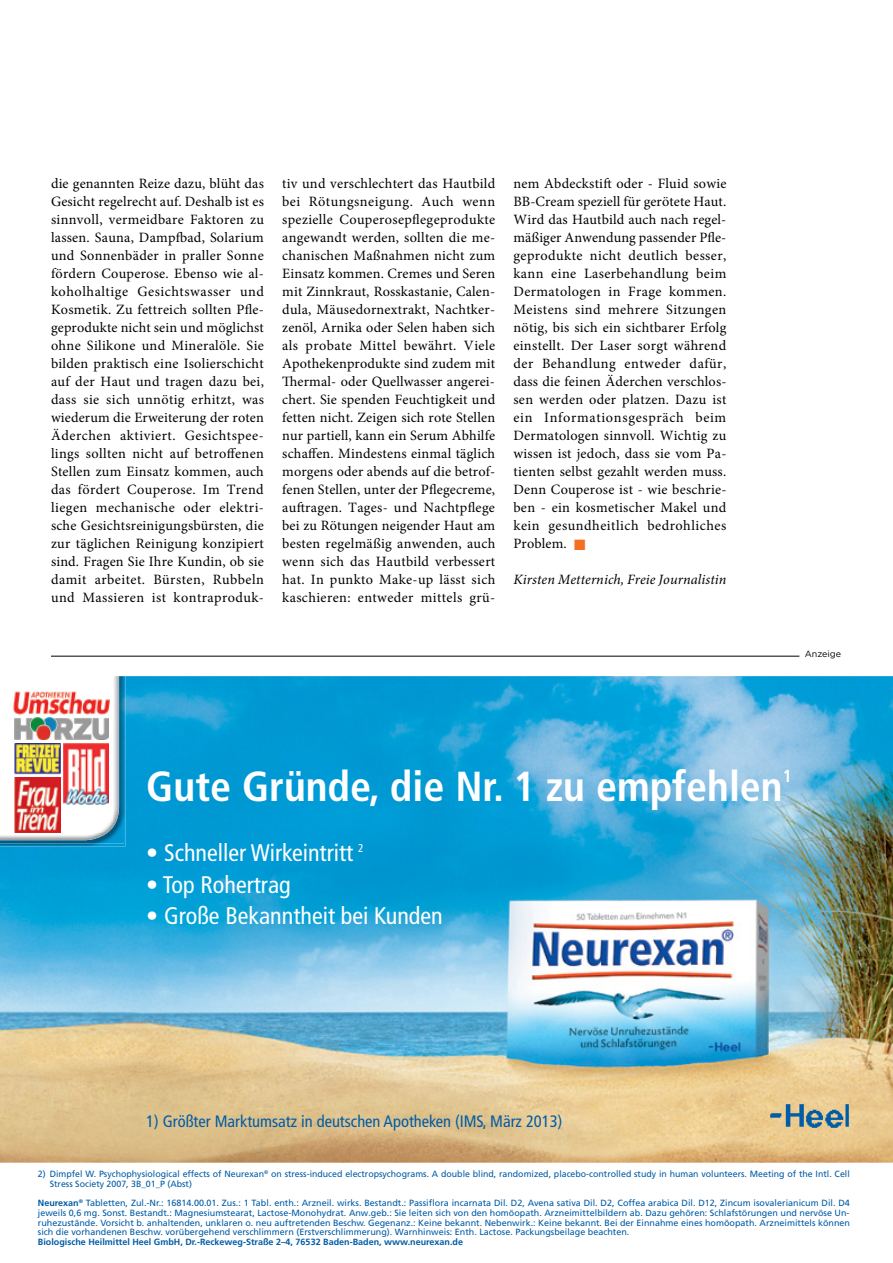
<style>
.page{position:relative;width:893px;height:1263px;background:#fff}
.page>*{position:absolute;margin:0;border:0;box-sizing:border-box;transform-origin:0 0}
.t1{font:700 condensed 42px "Frutiger LT";color:#fff}
.t2{font:condensed 24px "Frutiger LT";color:#fff}
.t3{font:700 condensed 17.55px "Frutiger LT";color:#fff}
.t4{font:condensed 16.5px "Frutiger LT";color:#005ca6}
.t5{font:14.25px/18px "Minion Pro";letter-spacing:.03em;color:#000;text-align:justify}
.t6{font:italic 14.25px "Minion Pro";letter-spacing:.005em;color:#000}
.t7{font:9px/9.8px "Frutiger LT";color:#005ca6}
.t8{font:700 9px "Frutiger LT";color:#005ca6}
.t9{font:9px "Gotham";color:#000}
.s1{color:#f36f21}
.s2{font-weight:700}
</style>
<div class="page">
<img style="left:0;top:676px;width:893px;height:487px">
<img style="left:769px;top:1104px;width:81px;height:25px">
<img style="left:0;top:676px;width:125px;height:170px">
<img style="left:0;top:676px;width:124px;height:167px">
<img style="left:0;top:676px;width:119px;height:164px">
<hr style="left:51px;top:656px;width:748px;height:1px;background:#000">
<p class="t5" style="left:51px;top:175px;width:215px">die genannten Reize dazu, blüht das Gesicht regelrecht auf. Deshalb ist es sinnvoll, vermeidbare Faktoren zu lassen. Sauna, Dampfbad, Solarium und Sonnenbäder in praller Sonne fördern Couperose. Ebenso wie al&shy;koholhaltige Gesichtswasser und Kosmetik. Zu fettreich sollten Pfle&shy;geprodukte nicht sein und möglichst ohne Silikone und Mineralöle. Sie bilden praktisch eine Isolierschicht auf der Haut und tragen dazu bei, dass sie sich unnötig erhitzt, was wiederum die Erweiterung der roten Äderchen aktiviert. Gesichtspee&shy;lings sollten nicht auf betroffenen Stellen zum Einsatz kommen, auch das fördert Couperose. Im Trend liegen mechanische oder elektri&shy;sche Gesichtsreinigungsbürsten, die zur täglichen Reinigung konzipiert sind. Fragen Sie Ihre Kundin, ob sie damit arbeitet. Bürsten, Rubbeln und Massieren ist kontraproduk-</p>
<p class="t5" style="left:282px;top:175px;width:215px">tiv und verschlechtert das Hautbild bei Rötungsneigung. Auch wenn spezielle Couperosepflegeprodukte angewandt werden, sollten die me&shy;chanischen Maßnahmen nicht zum Einsatz kommen. Cremes und Seren mit Zinnkraut, Rosskastanie, Calen&shy;dula, Mäusedornextrakt, Nachtker&shy;zenöl, Arnika oder Selen haben sich als probate Mittel bewährt. Viele Apothekenprodukte sind zudem mit Thermal- oder Quellwasser angerei&shy;chert. Sie spenden Feuchtigkeit und fetten nicht. Zeigen sich rote Stellen nur partiell, kann ein Serum Abhilfe schaffen. Mindestens einmal täglich morgens oder abends auf die betrof&shy;fenen Stellen, unter der Pflegecreme, auftragen. Tages- und Nachtpflege bei zu Rötungen neigender Haut am besten regelmäßig anwenden, auch wenn sich das Hautbild verbessert hat. In punkto Make-up lässt sich kaschieren: entweder mittels grü-</p>
<p class="t5" style="left:513px;top:174px;width:215px">nem Abdeckstift oder - Fluid sowie BB-Cream speziell für gerötete Haut.<br>Wird das Hautbild auch nach regel&shy;mäßiger Anwendung passender Pfle&shy;geprodukte nicht deutlich besser, kann eine Laserbehandlung beim Dermatologen in Frage kommen.<br>Meistens sind mehrere Sitzungen nötig, bis sich ein sichtbarer Erfolg einstellt. Der Laser sorgt während der Behandlung entweder dafür, dass die feinen Äderchen verschlos&shy;sen werden oder platzen. Dazu ist ein Informationsgespräch beim Dermatologen sinnvoll. Wichtig zu wissen ist jedoch, dass sie vom Pa&shy;tienten selbst gezahlt werden muss.<br>Denn Couperose ist - wie beschrie&shy;ben - ein kosmetischer Makel und kein gesundheitlich bedrohliches Problem. <span class="s1">■</span></p>
<p class="t6" style="left:513px;top:570px;width:214px">Kirsten Metternich, Freie Journalistin</p>
<p class="t9" style="left:805px;top:648px;width:38px">Anzeige</p>
<h1 class="t1" style="left:146px;top:761px;width:638px">Gute Gründe, die Nr. 1 zu empfehlen</h1>
<p class="t3" style="left:783px;top:765px;width:11px">1</p>
<h2 class="t2" style="left:146px;top:839px;width:219px">• Schneller Wirkeintritt <sup>2</sup></h2>
<h2 class="t2" style="left:146px;top:870px;width:146px">• Top Rohertrag</h2>
<h2 class="t2" style="left:146px;top:902px;width:298px">• Große Bekanntheit bei Kunden</h2>
<p class="t4" style="left:146px;top:1112px;width:417px">1) Größter Marktumsatz in deutschen Apotheken (IMS, März 2013)</p>
<p class="t7" style="left:50px;top:1169px;width:801px;text-indent:-12px">2) Dimpfel W. Psychophysiological effects of Neurexan<sup>®</sup> on stress-induced electropsychograms. A double blind, randomized, placebo-controlled study in human volunteers. Meeting of the Intl. Cell<br>Stress Society 2007, 3B_01_P (Abst)</p>
<p class="t7" style="left:38px;top:1198px;width:814px;text-align:justify"><span class="s2">Neurexan</span><sup>®</sup> Tabletten, Zul.-Nr.: 16814.00.01. Zus.: 1 Tabl. enth.: Arzneil. wirks. Bestandt.: Passiflora incarnata Dil. D2, Avena sativa Dil. D2, Coffea arabica Dil. D12, Zincum isovalerianicum Dil. D4 jeweils 0,6 mg. Sonst. Bestandt.: Magnesiumstearat, Lactose-Monohydrat. Anw.geb.: Sie leiten sich von den homöopath. Arzneimittelbildern ab. Dazu gehören: Schlafstörungen und nervöse Un&shy;ruhezustände. Vorsicht b. anhaltenden, unklaren o. neu auftretenden Beschw. Gegenanz.: Keine bekannt. Nebenwirk.: Keine bekannt. Bei der Einnahme eines homöopath. Arzneimittels können sich die vorhandenen Beschw. vorübergehend verschlimmern (Erstverschlimmerung). Warnhinweis: Enth. Lactose. Packungsbeilage beachten.</p>
<p class="t8" style="left:38px;top:1237px;width:427px">Biologische Heilmittel Heel GmbH, Dr.-Reckeweg-Straße 2–4, 76532 Baden-Baden, www.neurexan.de</p>
</div>
